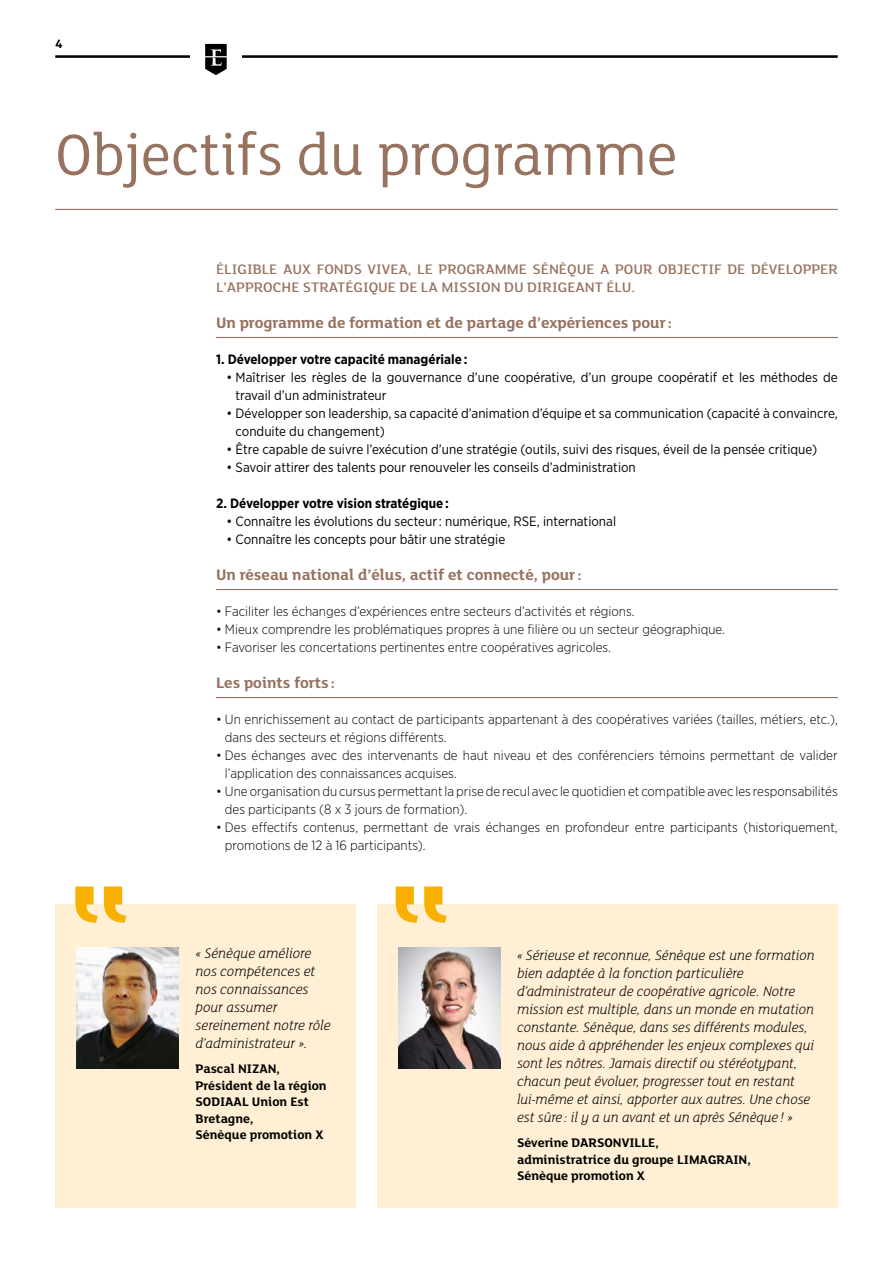
<style>
.page{position:relative;width:893px;height:1263px;background:#fff}
.page>*{position:absolute;margin:0;border:0;box-sizing:border-box;transform-origin:0 0}
.t1{font:63px "FS Lola";color:#96725f}
.t2{font:700 16.5px "FS Lola";color:#96725f}
.t3{font:italic 300 15px/18px "FS Lola";color:#000;scale:.96 1}
.t4{font:500 15px/18px "FS Lola";color:#96725f;scale:1.05 1}
.t5{font:italic 300 15px/18px "FS Lola";color:#000}
.t6{font:300 13.5px/18px "Gotham Narrow";color:#000}
.t7{font:13.5px/18px "Gotham Narrow";color:#000}
.t8{font:700 13.5px/16.5px "FS Lola";color:#000}
.t9{font:700 13.5px "Gotham Narrow";color:#000}
</style>
<div class="page">
<hr style="left:55px;top:55px;width:783px;height:3px;background:#000">
<div style="left:190px;top:29px;width:52px;height:61px;background:#fff"></div>
<svg style="left:205px;top:44px;width:22px;height:31px"></svg>
<hr style="left:55px;top:209px;width:783px;height:1px;background:#96725f">
<hr style="left:216px;top:337px;width:622px;height:1px;background:#96725f">
<hr style="left:216px;top:589px;width:622px;height:1px;background:#96725f">
<hr style="left:216px;top:697px;width:622px;height:1px;background:#96725f">
<div style="left:377px;top:904px;width:461px;height:304px;background:#ffefd5"></div>
<img style="left:398px;top:947px;width:102px;height:121px">
<svg style="left:396px;top:886px;width:50px;height:37px"></svg>
<div style="left:55px;top:904px;width:300px;height:304px;background:#ffefd5"></div>
<img style="left:77px;top:947px;width:102px;height:121px">
<svg style="left:75px;top:886px;width:51px;height:37px"></svg>
<p class="t8" style="left:55px;top:35px;width:9px">4</p>
<h1 class="t1" style="left:55px;top:113px;width:624px">Objectifs du programme</h1>
<p class="t4" style="left:216px;top:260px;width:594px">ÉLIGIBLE AUX FONDS VIVEA, LE PROGRAMME SÉNÈQUE A POUR OBJECTIF DE DÉVELOPPER<br>L’APPROCHE STRATÉGIQUE DE LA MISSION DU DIRIGEANT ÉLU.</p>
<p class="t2" style="left:216px;top:312px;width:457px">Un programme de formation et de partage d’expériences pour:</p>
<p class="t9" style="left:216px;top:351px;width:253px">1. Développer votre capacité managériale :</p>
<p class="t7" style="left:236px;top:368px;width:604px;text-indent:-9px">• Maîtriser les règles de la gouvernance d’une coopérative, d’un groupe coopératif et les méthodes de travail d’un administrateur</p>
<p class="t7" style="left:236px;top:404px;width:604px;text-indent:-9px">• Développer son leadership, sa capacité d’animation d’équipe et sa communication (capacité à convaincre, conduite du changement)</p>
<p class="t7" style="left:227px;top:440px;width:592px">• Être capable de suivre l’exécution d’une stratégie (outils, suivi des risques, éveil de la pensée critique)</p>
<p class="t7" style="left:227px;top:458px;width:411px">• Savoir attirer des talents pour renouveler les conseils d’administration</p>
<p class="t9" style="left:216px;top:495px;width:234px">2. Développer votre vision stratégique :</p>
<p class="t7" style="left:227px;top:512px;width:391px">• Connaître les évolutions du secteur : numérique, RSE, international</p>
<p class="t7" style="left:227px;top:530px;width:280px">• Connaître les concepts pour bâtir une stratégie</p>
<p class="t2" style="left:216px;top:564px;width:367px">Un réseau national d’élus, actif et connecté, pour:</p>
<p class="t6" style="left:216px;top:602px;width:420px">• Faciliter les échanges d’expériences entre secteurs d’activités et régions.</p>
<p class="t6" style="left:216px;top:620px;width:510px">• Mieux comprendre les problématiques propres à une filière ou un secteur géographique.</p>
<p class="t6" style="left:216px;top:638px;width:396px">• Favoriser les concertations pertinentes entre coopératives agricoles.</p>
<p class="t2" style="left:216px;top:672px;width:120px">Les points forts :</p>
<p class="t6" style="left:225px;top:710px;width:614px;text-indent:-9px">• Un enrichissement au contact de participants appartenant à des coopératives variées (tailles, métiers, etc.), dans des secteurs et régions différents.</p>
<p class="t6" style="left:225px;top:746px;width:614px;text-indent:-9px">• Des échanges avec des intervenants de haut niveau et des conférenciers témoins permettant de valider l’application des connaissances acquises.</p>
<p class="t6" style="left:225px;top:782px;width:614px;text-indent:-9px">• Une organisation du cursus permettant la prise de recul avec le quotidien et compatible avec les responsabilités des participants (8 x 3 jours de formation).</p>
<p class="t6" style="left:225px;top:818px;width:614px;text-indent:-9px">• Des effectifs contenus, permettant de vrais échanges en profondeur entre participants (historiquement, promotions de 12 à 16 participants).</p>
<p class="t5" style="left:196px;top:944px;width:136px">« Sénèque améliore nos compétences et nos connaissances pour assumer sereinement notre rôle d’administrateur ».</p>
<p class="t8" style="left:196px;top:1060px;width:133px">Pascal NIZAN,<br>Président de la région<br>SODIAAL Union Est<br>Bretagne,<br>Sénèque promotion X</p>
<p class="t3" style="left:517px;top:946px;width:312px">« Sérieuse et reconnue, Sénèque est une formation bien adaptée à la fonction particulière d’administrateur de coopérative agricole. Notre mission est multiple, dans un monde en mutation constante. Sénèque, dans ses différents modules, nous aide à appréhender les enjeux complexes qui sont les nôtres. Jamais directif ou stéréotypant, chacun peut évoluer, progresser tout en restant lui-même et ainsi, apporter aux autres. Une chose est sûre : il y a un avant et un après Sénèque ! »</p>
<p class="t8" style="left:517px;top:1134px;width:235px">Séverine DARSONVILLE, administratrice du groupe LIMAGRAIN,<br>Sénèque promotion X</p>
</div>
